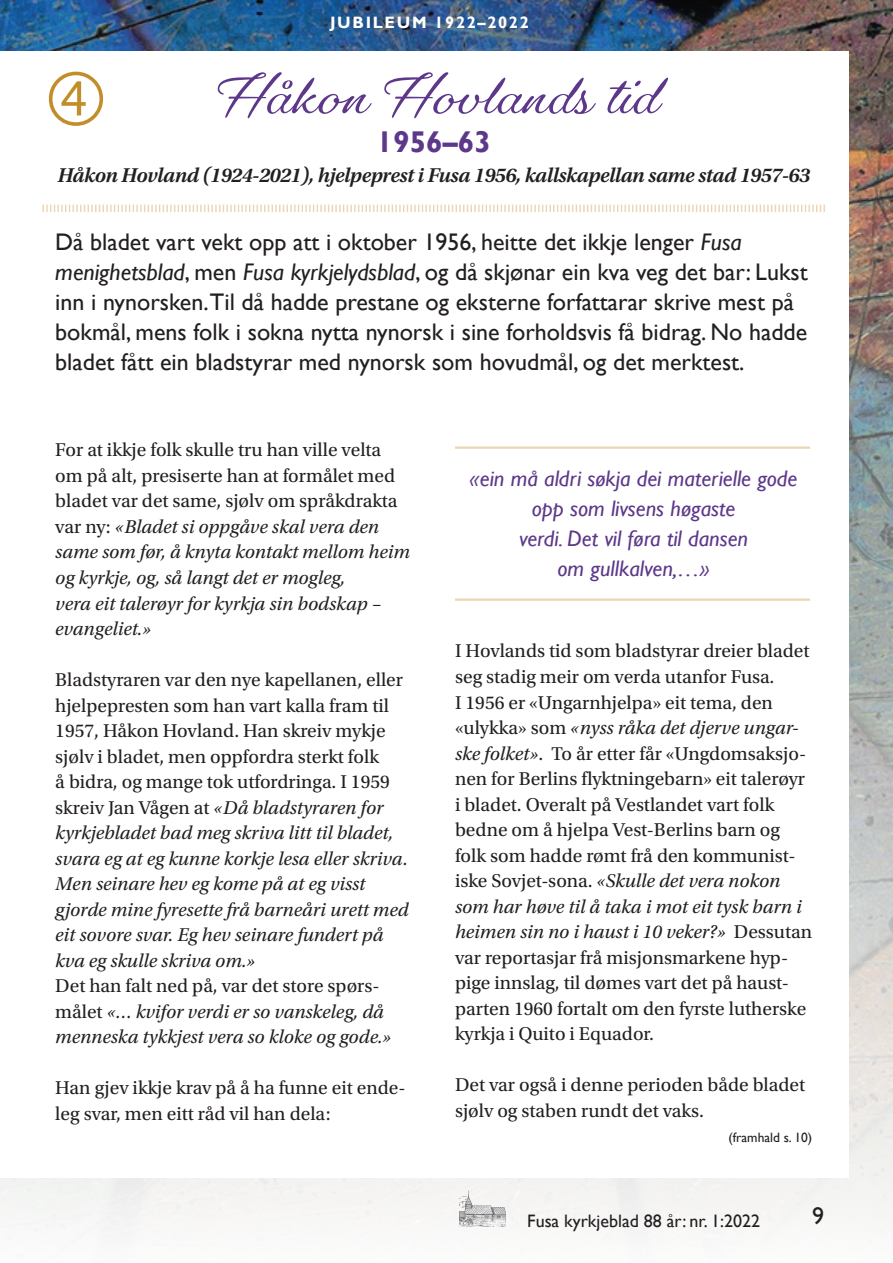
<style>
.page{position:relative;width:893px;height:1263px;background:#fff}
.page>*{position:absolute;margin:0;border:0;box-sizing:border-box;transform-origin:0 0}
.t1{font:700 54px "Gautreaux";color:#5d388a}
.t2{font:700 30px "Gill Sans";color:#5d388a}
.t3{font:24px/30px "Gill Sans";color:#231f20}
.t4{font:italic 22.5px/30px "Gill Sans";color:#5d388a;text-align:center}
.t5{font:italic 600 21px "Utopia Std";letter-spacing:-.02em;color:#231f20}
.t6{font:italic 19.5px/25.5px "Utopia Std";color:#231f20}
.t7{font:19.5px/25.5px "Utopia Std";color:#231f20}
.t8{font:18px "Gill Sans";color:#231f20}
.t9{font:700 16.5px "Gill Sans";letter-spacing:.1em;color:#fff}
.t10{font:13.5px "Gill Sans";color:#231f20}
.s1{font-style:italic}
.s2{font-style:normal}
</style>
<div class="page">
<img style="left:0;top:0;width:893px;height:1231px">
<div style="left:0;top:52px;width:848px;height:1126px;background:#fff"></div>
<svg style="left:42px;top:204px;width:783px;height:8px"></svg>
<hr style="left:455px;top:446px;width:355px;height:3px;background:#e9d6b3">
<hr style="left:455px;top:598px;width:355px;height:3px;background:#e9d6b3">
<p class="t9" style="left:330px;top:13px;width:200px">JUBILEUM 1922–2022</p>
<h1 class="t1" style="left:211px;top:63px;width:447px">Håkon Hovlands tid</h1>
<h2 class="t2" style="left:377px;top:124px;width:116px">1956–63</h2>
<p class="t5" style="left:57px;top:163px;width:754px">Håkon Hovland (1924-2021), hjelpeprest i Fusa 1956, kallskapellan same stad 1957-63</p>
<p class="t3" style="left:55px;top:228px;width:754px">Då bladet vart vekt opp att i oktober 1956, heitte det ikkje lenger <span class="s1">Fusa menighetsblad</span>, men <span class="s1">Fusa kyrkjelydsblad</span>, og då skjønar ein kva veg det bar: Lukst inn i nynorsken.Til då hadde prestane og eksterne forfattarar skrive mest på bokmål, mens folk i sokna nytta nynorsk i sine forholdsvis få bidrag. No hadde bladet fått ein bladstyrar med nynorsk som hovudmål, og det merktest.</p>
<p class="t6" style="left:55px;top:438px;width:356px"><span class="s2">For at ikkje folk skulle tru han ville velta om på alt, presiserte han at formålet med bladet var det same, sjølv om språkdrakta var ny:</span> «Bladet si oppgåve skal vera den same som før, å knyta kontakt mellom heim og kyrkje, og, så langt det er mogleg,<br>vera eit talerøyr for kyrkja sin bodskap – evangeliet.»</p>
<p class="t6" style="left:55px;top:667px;width:355px"><span class="s2">Bladstyraren var den nye kapellanen, eller hjelpepresten som han vart kalla fram til 1957, Håkon Hovland. Han skreiv mykje sjølv i bladet, men oppfordra sterkt folk<br>å bidra, og mange tok utfordringa. I 1959 skreiv Jan Vågen at</span> «Då bladstyraren for kyrkjebladet bad meg skriva litt til bladet, svara eg at eg kunne korkje lesa eller skriva.<br>Men seinare hev eg kome på at eg visst gjorde mine fyresette frå barneåri urett med eit sovore svar. Eg hev seinare fundert på kva eg skulle skriva om.»</p>
<p class="t6" style="left:55px;top:973px;width:338px"><span class="s2">Det han falt ned på, var det store spørs&shy;målet</span> «… kvifor verdi er so vanskeleg, då menneska tykkjest vera so kloke og gode.»</p>
<p class="t7" style="left:55px;top:1075px;width:352px">Han gjev ikkje krav på å ha funne eit ende&shy;leg svar, men eitt råd vil han dela:</p>
<p class="t4" style="left:470px;top:464px;width:329px">«ein må aldri søkja dei materielle gode opp som livsens høgaste<br>verdi. Det vil føra til dansen<br>om gullkalven,…»</p>
<p class="t7" style="left:455px;top:639px;width:359px">I Hovlands tid som bladstyrar dreier bladet seg stadig meir om verda utanfor Fusa.<br>I 1956 er «Ungarnhjelpa» eit tema, den «ulykka» som <span class="s1">«nyss råka det djerve ungar&shy;ske folket»</span>. To år etter får «Ungdomsaksjo&shy;nen for Berlins flyktningebarn» eit talerøyr i bladet. Overalt på Vestlandet vart folk bedne om å hjelpa Vest-Berlins barn og folk som hadde rømt frå den kommunist&shy;iske Sovjet-sona. <span class="s1">«Skulle det vera nokon som har høve til å taka i mot eit tysk barn i heimen sin no i haust i 10 veker?»</span> Dessutan var reportasjar frå misjonsmarkene hyp&shy;pige innslag, til dømes vart det på haust&shy;parten 1960 fortalt om den fyrste lutherske kyrkja i Quito i Equador.</p>
<p class="t7" style="left:455px;top:1072px;width:352px">Det var også i denne perioden både bladet sjølv og staben rundt det vaks.</p>
<p class="t10" style="left:728px;top:1130px;width:85px">(framhald s. 10)</p>
<p class="t8" style="left:527px;top:1210px;width:234px">Fusa kyrkjeblad 88 år: nr. 1:2022</p>
<p class="t3" style="left:812px;top:1202px;width:13px">9</p>
</div>
